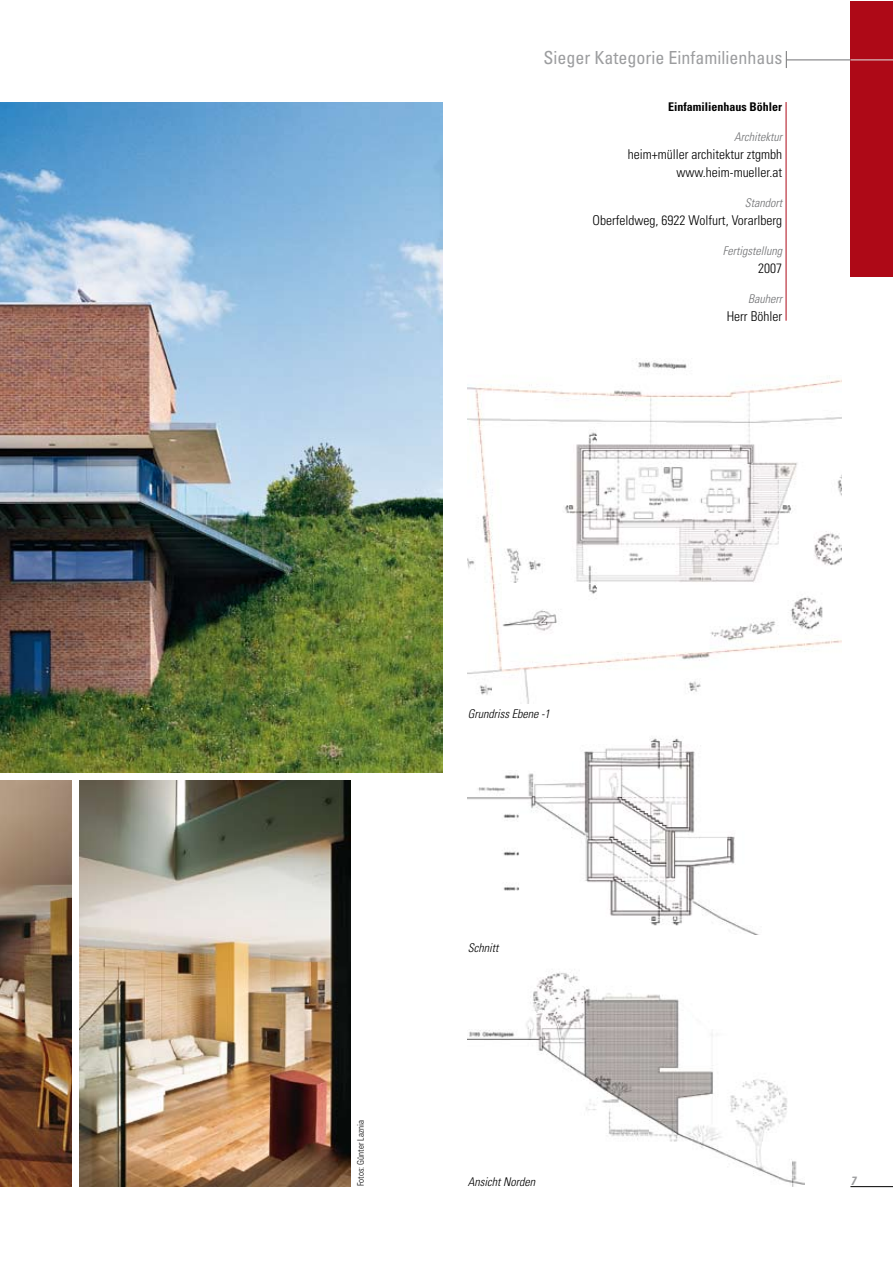
<style>
.page{position:relative;width:893px;height:1263px;background:#fff}
.page>*{position:absolute;margin:0;border:0;box-sizing:border-box;transform-origin:0 0}
.t1{font:condensed 18px "Univers LT Std";color:#9c9d9f}
.t2{font:300 condensed 13.5px/18px "Univers LT Std";color:#000;text-align:right}
.t3{font:italic 300 condensed 12px "Univers LT Std";color:#707173}
.t4{font:italic 300 condensed 12px "Univers LT Std";color:#000}
.t5{font:700 condensed 12px "Univers LT Std";color:#000}
.t6{font:italic 700 condensed 12px "Univers LT Std";color:#9c9d9f}
.t7{font:300 condensed 9px "Univers LT Std";color:#000}
</style>
<div class="page">
<div style="left:850px;top:1px;width:42px;height:275px;background:#ae0917"></div>
<hr style="left:850px;top:60px;width:42px;height:1px;background:#e3e4e4">
<hr style="left:787px;top:60px;width:63px;height:1px;background:#707173">
<svg style="left:786px;top:51px;width:1px;height:17px"></svg>
<hr style="left:850px;top:1186px;width:42px;height:1px;background:#000">
<hr style="left:786px;top:102px;width:1px;height:219px;background:#ae0917">
<img style="left:0;top:102px;width:442px;height:670px">
<img style="left:80px;top:781px;width:271px;height:405px">
<img style="left:0;top:781px;width:71px;height:405px">
<img style="left:468px;top:358px;width:374px;height:346px">
<img style="left:468px;top:972px;width:336px;height:214px">
<img style="left:468px;top:738px;width:289px;height:196px">
<h1 class="t1" style="left:543px;top:46px;width:240px">Sieger Kategorie Einfamilienhaus</h1>
<p class="t5" style="left:668px;top:99px;width:115px">Einfamilienhaus Böhler</p>
<p class="t3" style="left:734px;top:129px;width:50px">Architektur</p>
<p class="t2" style="left:628px;top:145px;width:156px">heim+müller architektur ztgmbh www.heim-mueller.at</p>
<p class="t3" style="left:745px;top:195px;width:39px">Standort</p>
<p class="t2" style="left:592px;top:211px;width:191px">Oberfeldweg, 6922 Wolfurt, Vorarlberg</p>
<p class="t3" style="left:723px;top:243px;width:61px">Fertigstellung</p>
<p class="t2" style="left:758px;top:259px;width:25px">2007</p>
<p class="t3" style="left:748px;top:291px;width:35px">Bauherr</p>
<p class="t2" style="left:727px;top:307px;width:57px">Herr Böhler</p>
<p class="t7" style="left:355px;top:1186px;width:67px;rotate:-90deg">Fotos: Günter Laznia</p>
<p class="t4" style="left:468px;top:707px;width:83px">Grundriss Ebene -1</p>
<p class="t4" style="left:468px;top:941px;width:32px">Schnitt</p>
<p class="t4" style="left:468px;top:1175px;width:69px">Ansicht Norden</p>
<p class="t6" style="left:850px;top:1173px;width:7px">7</p>
</div>
